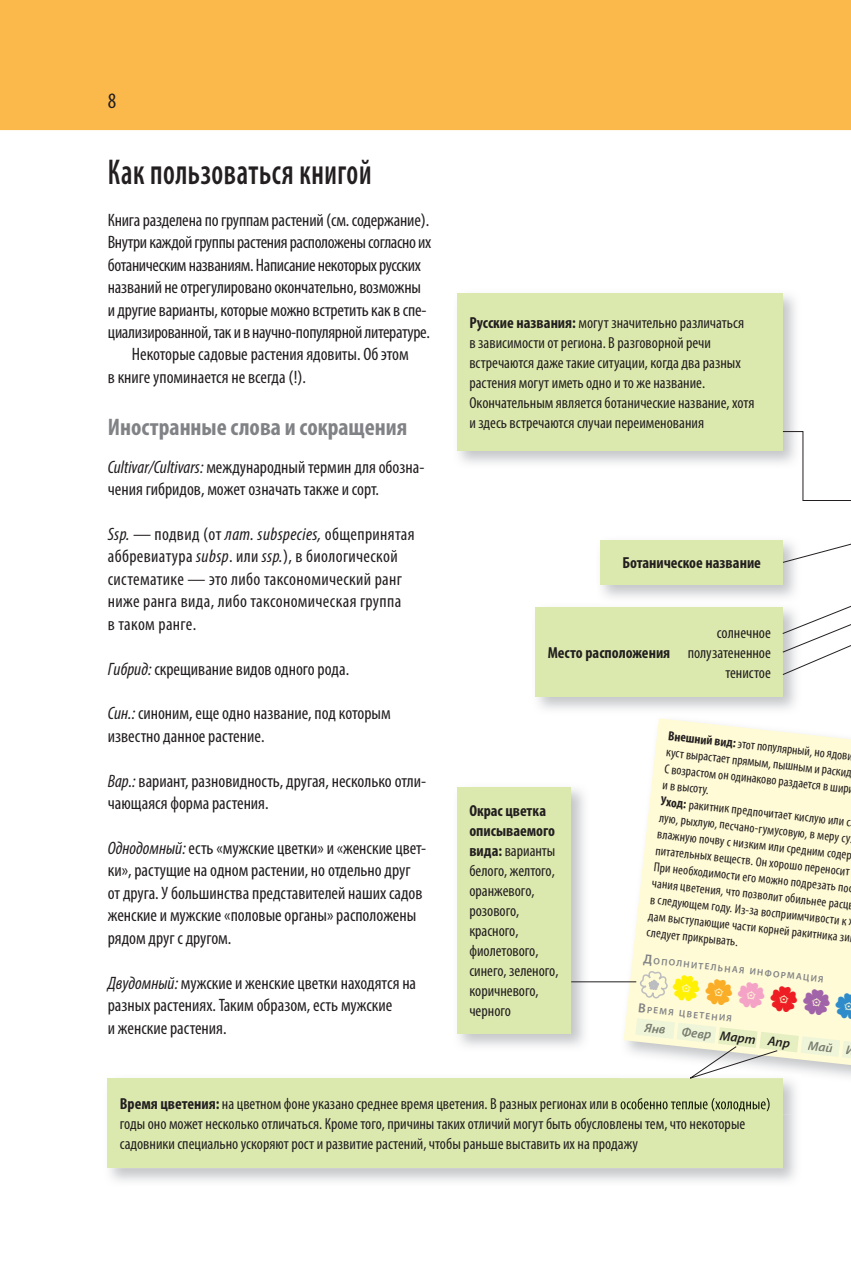
<style>
.page{position:relative;width:851px;height:1276px;background:#fff}
.page>*{position:absolute;margin:0;border:0;box-sizing:border-box;transform-origin:0 0}
.t1{font:600 condensed 36px "Myriad Pro";letter-spacing:.02em;color:#231f20;scale:.8 1}
.t2{font:700 condensed 24px "Myriad Pro";color:#808285}
.t3{font:condensed 22px "Myriad Pro";color:#231f20}
.t4{font:condensed 18px/22.4px "Myriad Pro";color:#231f20}
.t5{font:condensed 18px/22.4px "Myriad Pro";letter-spacing:.02em;color:#231f20}
.t6{font:condensed 18px "Myriad Pro";letter-spacing:-.02em;color:#231f20}
.t7{font:condensed 16px/20px "Myriad Pro";color:#231f20}
.t8{font:700 condensed 16px "Myriad Pro";color:#231f20}
.t9{font:condensed 13.2px/16.4px "Myriad Pro";color:#231f20}
.t10{font:italic 600 13.2px "Myriad Pro";color:#787d70}
.t11{font:italic 600 13.2px "Myriad Pro";color:#231f20}
.t12{font:600 9.2px "Myriad Pro";color:#808285}
.s1{font-stretch:normal}
.s2{font-style:italic}
.s3{font-weight:700}
.s4{font-size:13.2px}
</style>
<div class="page">
<img style="left:602px;top:563px;width:193px;height:35px">
<div style="left:600px;top:540px;width:182px;height:45px;background:#dce9ae"></div>
<img style="left:537px;top:675px;width:259px;height:35px">
<div style="left:535px;top:607px;width:247px;height:90px;background:#dce9ae"></div>
<img style="left:457px;top:293px;width:339px;height:171px">
<div style="left:457px;top:293px;width:325px;height:157px;background:#dce9ae"></div>
<div style="left:457px;top:786px;width:114px;height:247px;background:#dce9ae"></div>
<img style="left:107px;top:1078px;width:689px;height:104px">
<div style="left:108px;top:1078px;width:674px;height:90px;background:#dce9ae"></div>
<img style="left:782px;top:1079px;width:14px;height:35px">
<img style="left:620px;top:1098px;width:88px;height:12px">
<svg style="left:711px;top:1098px;width:3px;height:13px"></svg>
<img style="left:715px;top:1101px;width:50px;height:10px">
<svg style="left:766px;top:1098px;width:3px;height:13px"></svg>
<svg style="left:623px;top:718px;width:227px;height:335px;background:#fefbda"></svg>
<div style="left:0;top:0;width:850px;height:130px;background:#fcb94b"></div>
<hr style="left:571px;top:981px;width:65px;height:1px;background:#231f20">
<svg style="left:782px;top:431px;width:68px;height:70px"></svg>
<svg style="left:782px;top:540px;width:68px;height:23px"></svg>
<svg style="left:782px;top:584px;width:68px;height:91px"></svg>
<svg style="left:669px;top:706px;width:181px;height:34px"></svg>
<svg style="left:635px;top:946px;width:216px;height:133px;background:#f7f5d8"></svg>
<p class="t3" style="left:108px;top:87px;width:10px">8</p>
<h1 class="t1" style="left:108px;top:150px;width:331px">Как пользоваться книгой</h1>
<p class="t4" style="left:108px;top:208px;width:323px">Книга разделена по группам растений <span class="s1">(</span>см. содержание<span class="s1">)</span>.</p>
<p class="t6" style="left:108px;top:231px;width:325px">Внутри каждой группы растения расположены согласно их</p>
<p class="t6" style="left:108px;top:254px;width:314px">ботаническим названиям. Написание некоторых русских</p>
<p class="t4" style="left:108px;top:276px;width:315px">названий не отрегулировано окончательно, возможны</p>
<p class="t4" style="left:108px;top:298px;width:320px">и другие варианты, которые можно встретить как в спе-</p>
<p class="t6" style="left:108px;top:321px;width:323px">циализированной, так и в научно-популярной литературе.</p>
<p class="t4" style="left:132px;top:343px;width:278px">Некоторые садовые растения ядовиты. Об этом</p>
<p class="t4" style="left:108px;top:365px;width:200px">в книге упоминается не всегда <span class="s1">(</span>!<span class="s1">)</span>.</p>
<h2 class="t2" style="left:108px;top:412px;width:301px">Иностранные слова и сокращения</h2>
<p class="t4" style="left:108px;top:455px;width:318px"><span class="s2">Cultivar/Cultivars:</span> международный термин для обозна&shy;чения гибридов, может означать также и сорт.</p>
<p class="t5" style="left:108px;top:522px;width:308px"><span class="s2">Ssp. —</span> подвид <span class="s1">(</span>от <span class="s2">лат. subspecies,</span> общепринятая аббревиатура <span class="s2">subsp</span>. или <span class="s2">ssp.</span><span class="s1">)</span>, в биологической систематике — это либо таксономический ранг ниже ранга вида, либо таксономическая группа<br>в таком ранге.</p>
<p class="t4" style="left:108px;top:657px;width:243px"><span class="s2">Гибрид:</span> скрещивание видов одного рода.</p>
<p class="t4" style="left:108px;top:702px;width:284px"><span class="s2">Син.:</span> синоним, еще одно название, под которым известно данное растение.</p>
<p class="t4" style="left:108px;top:769px;width:320px"><span class="s2">Вар.:</span> вариант, разновидность, другая, несколько отли&shy;чающаяся форма растения.</p>
<p class="t4" style="left:108px;top:836px;width:320px"><span class="s2">Однодомный:</span> есть «мужские цветки» и «женские цвет&shy;ки», растущие на одном растении, но отдельно друг от друга. У большинства представителей наших садов женские и мужские «половые органы» расположены рядом друг с другом.</p>
<p class="t4" style="left:108px;top:971px;width:310px"><span class="s2">Двудомный:</span> мужские и женские цветки находятся на разных растениях. Таким образом, есть мужские<br>и женские растения.</p>
<p class="t7" style="left:469px;top:312px;width:286px"><span class="s3">Русские названия:</span> могут значительно различаться в зависимости от региона. В разговорной речи встречаются даже такие ситуации, когда два разных растения могут иметь одно и то же название.<br>Окончательным является ботанические название, хотя и здесь встречаются случаи переименования</p>
<p class="t8" style="left:622px;top:553px;width:140px">Ботаническое название</p>
<p class="t7" style="left:547px;top:622px;width:224px;text-align:right">солнечное<br><span class="s3">Место расположения</span> полузатененное тенистое</p>
<p class="t7" style="left:469px;top:800px;width:91px"><span class="s3">Окрас цветка описываемого вида:</span> варианты белого, желтого, оранжевого, розового, красного, фиолетового, синего, зеленого, коричневого, черного</p>
<p class="t9" style="left:668px;top:728px;width:204px;rotate:6deg"><span class="s3">Внешний вид:</span> этот популярный, но ядови куст вырастает прямым, пышным и раскид<br>С возрастом он одинаково раздается в шир<br>и в высоту.<br><span class="s3">Уход:</span> ракитник предпочитает кислую или с лую, рыхлую, песчано-гумусовую, в меру су влажную почву с низким или средним содер питательных веществ. Он хорошо переносит При необходимости его можно подрезать пос чания цветения, что позволит обильнее расц в следующем году. Из-за восприимчивости к дам выступающие части корней ракитника зи следует прикрывать.</p>
<p class="t12" style="left:644px;top:954px;width:182px;rotate:6deg"><span class="s4">Д</span>ОПОЛНИТЕЛЬНАЯ ИНФОРМАЦИЯ</p>
<p class="t12" style="left:638px;top:1003px;width:96px;rotate:6deg"><span class="s4">В</span>РЕМЯ ЦВЕТЕНИЯ</p>
<p class="t10" style="left:682px;top:1023px;width:32px;rotate:6deg">Февр</p>
<p class="t11" style="left:720px;top:1027px;width:72px;rotate:6deg">Март Апр</p>
<p class="t10" style="left:808px;top:1037px;width:48px;rotate:6deg">Май И</p>
<p class="t7" style="left:120px;top:1093px;width:652px"><span class="s3">Время цветения:</span> на цветном фоне указано среднее время цветения. В разных регионах или в особенно теплые <span class="s1">(</span>холодные<span class="s1">) </span>годы оно может несколько отличаться. Кроме того, причины таких отличий могут быть обусловлены тем, что некоторые садовники специально ускоряют рост и развитие растений, чтобы раньше выставить их на продажу</p>
</div>
